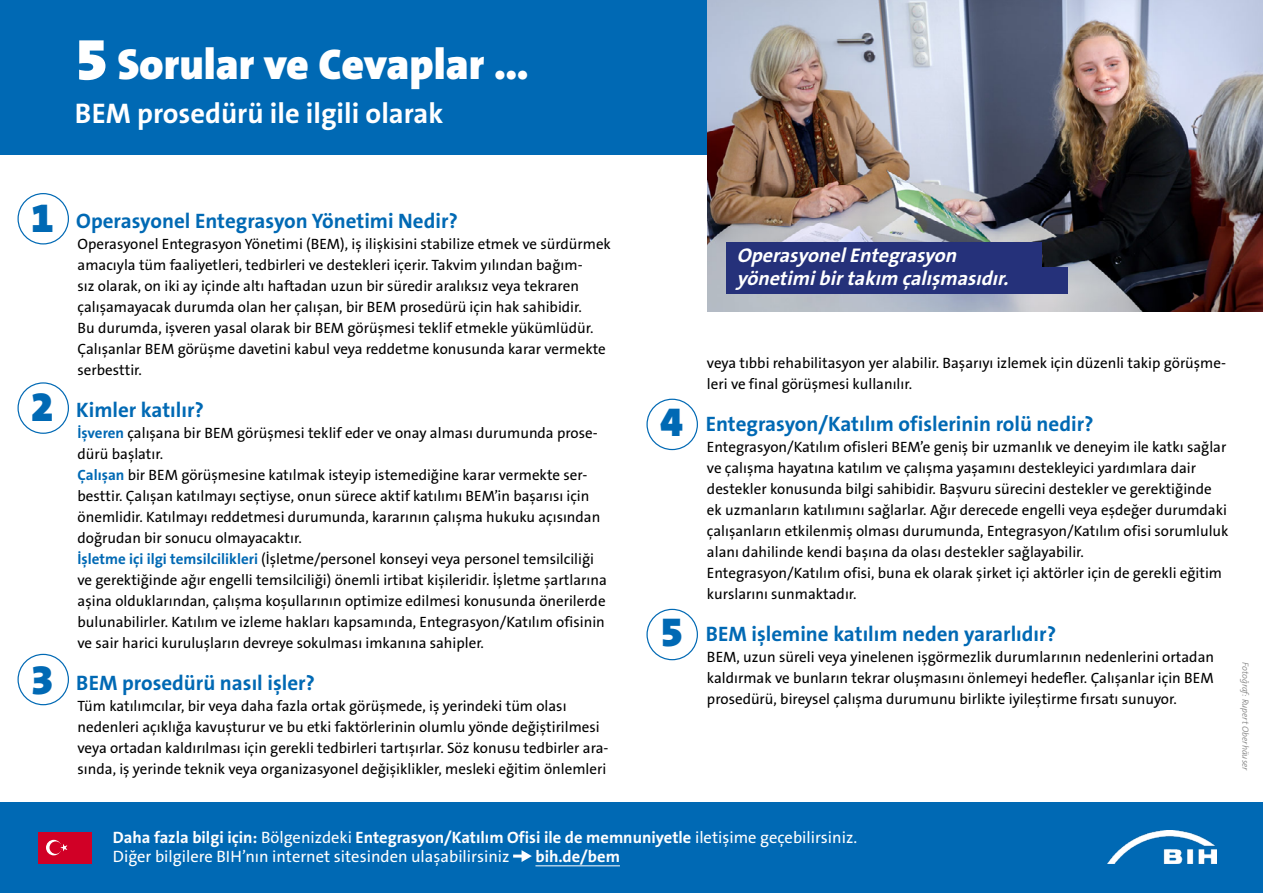
<style>
.page{position:relative;width:1263px;height:893px;background:#fff}
.page>*{position:absolute;margin:0;border:0;box-sizing:border-box;transform-origin:0 0}
.BIH_H2{font:900 43.5px "The Sans B W9";color:#fff}
.BIH_H2-2{font:700 28.5px "The Sans B W7";color:#fff}
.BIH_H3{font:700 21px "The Sans B W7";color:#0069b4}
.t1{font:italic 700 19.95px/23.9px "The Sans B W7";color:#fff}
.t2{font:700 16.5px "The Sans B W7";color:#fff}
.t3{font:16.5px "The Sans B W5 Plain";color:#fff}
.BIH_P{font:15px/21px "The Sans B W5 Plain";color:#000}
.t4{font:italic 300 9px "The Sans B W4";color:#878787}
.s1{font-size:60px}
.s2{font-family:"The Sans B W9";font-weight:900;font-size:42px}
.s3{font-family:"The Sans B W7";font-weight:700;color:#0069b4}
.s4{font-family:"The Sans B W5 Plain";font-weight:400}
</style>
<div class="page">
<div style="left:0;top:802px;width:1263px;height:91px;background:#0069b4"></div>
<img style="left:1108px;top:830px;width:108px;height:33px">
<div style="left:0;top:0;width:1263px;height:154px;background:#0069b4"></div>
<hr style="left:535px;top:865px;width:85px;height:1px;background:#fff">
<svg style="left:513px;top:850px;width:19px;height:12px"></svg>
<img style="left:707px;top:0;width:556px;height:311px">
<div style="left:646px;top:609px;width:52px;height:51px;border:1px solid #0069b4;border-radius:50%"></div>
<div style="left:646px;top:399px;width:52px;height:51px;border:1px solid #0069b4;border-radius:50%"></div>
<div style="left:18px;top:654px;width:51px;height:51px;border:1px solid #0069b4;border-radius:50%"></div>
<div style="left:18px;top:382px;width:51px;height:52px;border:1px solid #0069b4;border-radius:50%"></div>
<div style="left:18px;top:193px;width:51px;height:51px;border:1px solid #0069b4;border-radius:50%"></div>
<div style="left:726px;top:242px;width:316px;height:27px;background:#25317a"></div>
<div style="left:726px;top:267px;width:342px;height:27px;background:#25317a"></div>
<div style="left:38px;top:832px;width:53px;height:31px;background:#d10026"></div>
<svg style="left:46px;top:840px;width:16px;height:15px"></svg>
<div style="left:50px;top:841px;width:12px;height:13px;background:#d10026;border-radius:50%"></div>
<svg style="left:60px;top:844px;width:7px;height:7px"></svg>
<h2 class="BIH_H2" style="left:75px;top:37px;width:455px"><span class="s1">5</span> Sorular ve Cevaplar …</h2>
<h2 class="BIH_H2-2" style="left:75px;top:95px;width:370px">BEM prosedürü ile ilgili olarak</h2>
<h3 class="BIH_H3" style="left:31px;top:207px;width:429px"><span class="s2">1</span> Operasyonel Entegrasyon Yönetimi Nedir?</h3>
<p class="BIH_P" style="left:78px;top:233px;width:535px">Operasyonel Entegrasyon Yönetimi (BEM), iş ilişkisini stabilize etmek ve sürdürmek amacıyla tüm faaliyetleri, tedbirleri ve destekleri içerir. Takvim yılından bağım-<br>sız olarak, on iki ay içinde altı haftadan uzun bir süredir aralıksız veya tekraren çalışamayacak durumda olan her çalışan, bir BEM prosedürü için hak sahibidir.<br>Bu durumda, işveren yasal olarak bir BEM görüşmesi teklif etmekle yükümlüdür.<br>Çalışanlar BEM görüşme davetini kabul veya reddetme konusunda karar vermekte serbesttir.</p>
<h3 class="BIH_H3" style="left:31px;top:396px;width:175px"><span class="s2">2</span> Kimler katılır?</h3>
<p class="BIH_P" style="left:78px;top:422px;width:522px"><span class="s3">İşveren</span> çalışana bir BEM görüşmesi teklif eder ve onay alması durumunda prose&shy;dürü başlatır.</p>
<p class="BIH_P" style="left:78px;top:464px;width:524px"><span class="s3">Çalışan</span> bir BEM görüşmesine katılmak isteyip istemediğine karar vermekte ser&shy;besttir. Çalışan katılmayı seçtiyse, onun sürece aktif katılımı BEM’in başarısı için önemlidir. Katılmayı reddetmesi durumunda, kararının çalışma hukuku açısından doğrudan bir sonucu olmayacaktır.</p>
<p class="BIH_P" style="left:78px;top:548px;width:531px"><span class="s3">İşletme içi ilgi temsilcilikleri</span> (İşletme/personel konseyi veya personel temsilciliği ve gerektiğinde ağır engelli temsilciliği) önemli irtibat kişileridir. İşletme şartlarına aşina olduklarından, çalışma koşullarının optimize edilmesi konusunda önerilerde bulunabilirler. Katılım ve izleme hakları kapsamında, Entegrasyon/Katılım ofisinin ve sair harici kuruluşların devreye sokulması imkanına sahipler.</p>
<h3 class="BIH_H3" style="left:31px;top:669px;width:286px"><span class="s2">3</span> BEM prosedürü nasıl işler?</h3>
<p class="BIH_P" style="left:78px;top:695px;width:532px">Tüm katılımcılar, bir veya daha fazla ortak görüşmede, iş yerindeki tüm olası nedenleri açıklığa kavuşturur ve bu etki faktörlerinin olumlu yönde değiştirilmesi veya ortadan kaldırılması için gerekli tedbirleri tartışırlar. Söz konusu tedbirler ara&shy;sında, iş yerinde teknik veya organizasyonel değişiklikler, mesleki eğitim önlemleri</p>
<p class="t1" style="left:737px;top:243px;width:279px">OperasyonelEntegrasyon yönetimibirtakım çalışmasıdır.</p>
<p class="BIH_P" style="left:707px;top:353px;width:521px">veya tıbbi rehabilitasyon yer alabilir. Başarıyı izlemek için düzenli takip görüşme&shy;leri ve final görüşmesi kullanılır.</p>
<h3 class="BIH_H3" style="left:660px;top:411px;width:435px"><span class="s2">4</span> Entegrasyon/Katılım ofislerinin rolü nedir?</h3>
<p class="BIH_P" style="left:707px;top:437px;width:523px">Entegrasyon/Katılım ofisleri BEM’e geniş bir uzmanlık ve deneyim ile katkı sağlar ve çalışma hayatına katılım ve çalışma yaşamını destekleyici yardımlara dair destekler konusunda bilgi sahibidir. Başvuru sürecini destekler ve gerektiğinde ek uzmanların katılımını sağlarlar. Ağır derecede engelli veya eşdeğer durumdaki çalışanların etkilenmiş olması durumunda, Entegrasyon/Katılım ofisi sorumluluk alanı dahilinde kendi başına da olası destekler sağlayabilir.</p>
<p class="BIH_P" style="left:707px;top:563px;width:517px">Entegrasyon/Katılım ofisi, buna ek olarak şirket içi aktörler için de gerekli eğitim kurslarını sunmaktadır.</p>
<h3 class="BIH_H3" style="left:660px;top:621px;width:397px"><span class="s2">5</span> BEM işlemine katılım neden yararlıdır?</h3>
<p class="BIH_P" style="left:707px;top:647px;width:509px;text-align:justify">BEM, uzun süreli veya yinelenen işgörmezlik durumlarının nedenlerini ortadan kaldırmak ve bunların tekrar oluşmasını önlemeyi hedefler. Çalışanlar için BEM prosedürü, bireysel çalışma durumunu birlikte iyileştirme fırsatı sunuyor.</p>
<p class="t4" style="left:1251px;top:662px;width:110px;rotate:90deg">Fotoğraf: Rupert Oberhäuser</p>
<p class="t2" style="left:113px;top:826px;width:746px">Daha fazla bilgi için: <span class="s4">Bölgenizdeki</span> Entegrasyon/Katılım Ofisi ile de memnuniyetle <span class="s4">iletişime geçebilirsiniz.</span></p>
<p class="t3" style="left:113px;top:846px;width:398px">Diğer bilgilere BIH’nın internet sitesinden ulaşabilirsiniz</p>
<p class="t2" style="left:535px;top:846px;width:86px">bih.de/bem</p>
</div>
